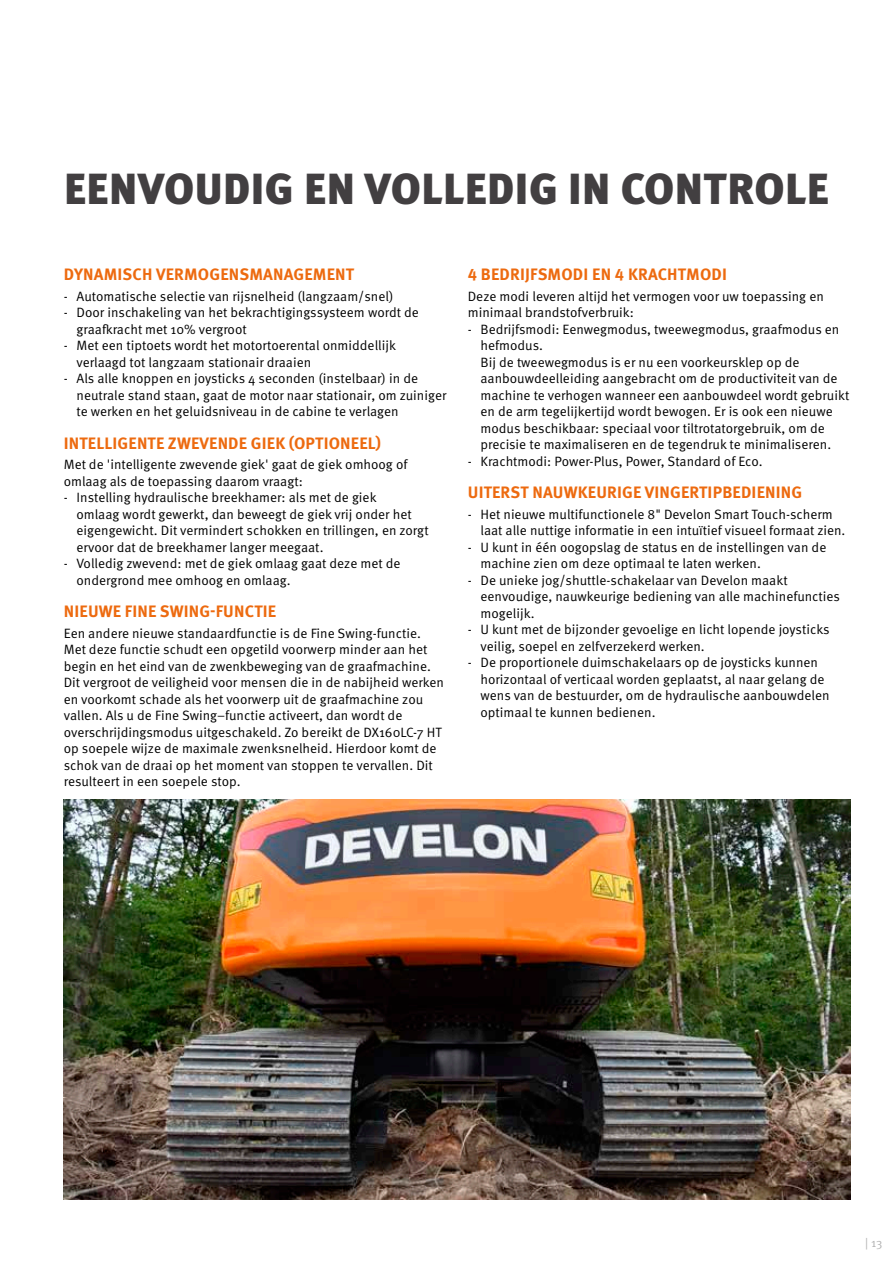
<style>
.page{position:relative;width:893px;height:1263px;background:#fff}
.page>*{position:absolute;margin:0;border:0;box-sizing:border-box;transform-origin:0 0}
.t1{font:900 43.5px "Meta Pro";letter-spacing:.01em;color:#423f41}
.t2{font:700 16.5px "Meta Pro";letter-spacing:.01em;color:#ed6a0f}
.t3{font:13.5px/16.5px "Meta Pro Norm";color:#000}
.t4{font:12px "Meta Pro Norm";color:#b2b2b2}
</style>
<div class="page">
<img style="left:64px;top:799px;width:786px;height:400px">
<h1 class="t1" style="left:64px;top:154px;width:766px">EENVOUDIG EN VOLLEDIG IN CONTROLE</h1>
<p class="t2" style="left:64px;top:261px;width:292px">DYNAMISCH VERMOGENSMANAGEMENT</p>
<p class="t3" style="left:64px;top:287px;width:331px">- Automatische selectie van rijsnelheid (langzaam/snel)</p>
<p class="t3" style="left:77px;top:304px;width:344px;text-indent:-13px">- Door inschakeling van het bekrachtigingssysteem wordt de graafkracht met 10% vergroot</p>
<p class="t3" style="left:77px;top:337px;width:321px;text-indent:-13px">- Met een tiptoets wordt het motortoerental onmiddellijk verlaagd tot langzaam stationair draaien</p>
<p class="t3" style="left:77px;top:370px;width:371px;text-indent:-13px">- Als alle knoppen en joysticks 4 seconden (instelbaar) in de neutrale stand staan, gaat de motor naar stationair, om zuiniger te werken en het geluidsniveau in de cabine te verlagen</p>
<p class="t2" style="left:64px;top:430px;width:319px">INTELLIGENTE ZWEVENDE GIEK (OPTIONEEL)</p>
<p class="t3" style="left:64px;top:456px;width:345px">Met de 'intelligente zwevende giek' gaat de giek omhoog of omlaag als de toepassing daarom vraagt:</p>
<p class="t3" style="left:77px;top:489px;width:354px;text-indent:-13px">- Instelling hydraulische breekhamer: als met de giek<br>omlaag wordt gewerkt, dan beweegt de giek vrij onder het eigengewicht. Dit vermindert schokken en trillingen, en zorgt ervoor dat de breekhamer langer meegaat.</p>
<p class="t3" style="left:77px;top:555px;width:325px;text-indent:-13px">- Volledig zwevend: met de giek omlaag gaat deze met de ondergrond mee omhoog en omlaag.</p>
<p class="t2" style="left:64px;top:598px;width:214px">NIEUWE FINE SWING-FUNCTIE</p>
<p class="t3" style="left:64px;top:624px;width:382px">Een andere nieuwe standaardfunctie is de Fine Swing-functie.<br>Met deze functie schudt een opgetild voorwerp minder aan het begin en het eind van de zwenkbeweging van de graafmachine.<br>Dit vergroot de veiligheid voor mensen die in de nabijheid werken en voorkomt schade als het voorwerp uit de graafmachine zou vallen. Als u de Fine Swing–functie activeert, dan wordt de overschrijdingsmodus uitgeschakeld. Zo bereikt de DX160LC-7 HT op soepele wijze de maximale zwenksnelheid. Hierdoor komt de schok van de draai op het moment van stoppen te vervallen. Dit resulteert in een soepele stop.</p>
<p class="t2" style="left:468px;top:261px;width:261px">4 BEDRIJFSMODI EN 4 KRACHTMODI</p>
<p class="t3" style="left:468px;top:287px;width:358px">Deze modi leveren altijd het vermogen voor uw toepassing en minimaal brandstofverbruik:</p>
<p class="t3" style="left:480px;top:320px;width:370px;text-indent:-13px">- Bedrijfsmodi: Eenwegmodus, tweewegmodus, graafmodus en hefmodus.<br>Bij de tweewegmodus is er nu een voorkeursklep op de aanbouwdeelleiding aangebracht om de productiviteit van de machine te verhogen wanneer een aanbouwdeel wordt gebruikt en de arm tegelijkertijd wordt bewogen. Er is ook een nieuwe modus beschikbaar: speciaal voor tiltrotatorgebruik, om de precisie te maximaliseren en de tegendruk te minimaliseren.</p>
<p class="t3" style="left:468px;top:452px;width:296px">- Krachtmodi: Power-Plus, Power, Standard of Eco.</p>
<p class="t2" style="left:468px;top:479px;width:336px">UITERST NAUWKEURIGE VINGERTIPBEDIENING</p>
<p class="t3" style="left:480px;top:505px;width:366px;text-indent:-13px">- Het nieuwe multifunctionele 8" Develon Smart Touch-scherm laat alle nuttige informatie in een intuïtief visueel formaat zien.</p>
<p class="t3" style="left:480px;top:538px;width:347px;text-indent:-13px">- U kunt in één oogopslag de status en de instellingen van de machine zien om deze optimaal te laten werken.</p>
<p class="t3" style="left:480px;top:571px;width:361px;text-indent:-13px">- De unieke jog/shuttle-schakelaar van Develon maakt eenvoudige, nauwkeurige bediening van alle machinefuncties mogelijk.</p>
<p class="t3" style="left:480px;top:621px;width:351px;text-indent:-13px">- U kunt met de bijzonder gevoelige en licht lopende joysticks veilig, soepel en zelfverzekerd werken.</p>
<p class="t3" style="left:480px;top:654px;width:351px;text-indent:-13px">- De proportionele duimschakelaars op de joysticks kunnen horizontaal of verticaal worden geplaatst, al naar gelang de wens van de bestuurder, om de hydraulische aanbouwdelen optimaal te kunnen bedienen.</p>
<p class="t4" style="left:865px;top:1233px;width:19px">| 13</p>
</div>
